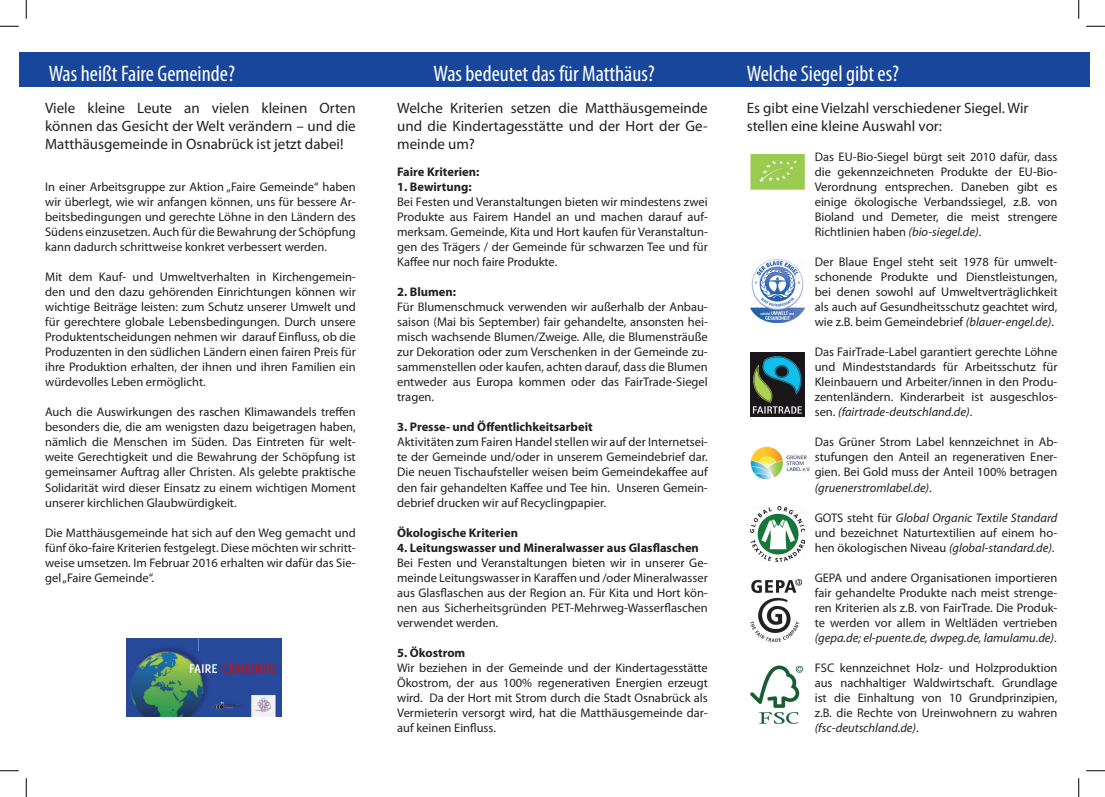
<style>
.page{position:relative;width:1105px;height:797px;background:#fff}
.page>*{position:absolute;margin:0;border:0;box-sizing:border-box;transform-origin:0 0}
.t1{font:condensed 22.5px "Myriad Pro";color:#fff}
.t2{font:15px/18px "Myriad Pro";color:#231f20;text-align:justify}
.t3{font:12.5px/15px "Myriad Pro";color:#231f20;text-align:justify}
.t4{font:700 12.5px "Myriad Pro";color:#231f20}
.s1{font-style:italic}
</style>
<div class="page">
<div style="left:19px;top:52px;width:1070px;height:34px;background:#18469d"></div>
<img style="left:751px;top:154px;width:54px;height:35px">
<img style="left:751px;top:259px;width:53px;height:63px">
<img style="left:751px;top:352px;width:53px;height:64px">
<img style="left:751px;top:446px;width:58px;height:33px">
<img style="left:751px;top:506px;width:53px;height:55px">
<img style="left:751px;top:579px;width:51px;height:62px">
<img style="left:751px;top:665px;width:52px;height:59px">
<img style="left:126px;top:638px;width:156px;height:78px">
<svg style="left:0;top:25px;width:19px;height:2px"></svg>
<svg style="left:1086px;top:25px;width:19px;height:2px"></svg>
<svg style="left:0;top:770px;width:19px;height:1px"></svg>
<svg style="left:1086px;top:770px;width:19px;height:1px"></svg>
<svg style="left:25px;top:0;width:2px;height:19px"></svg>
<svg style="left:25px;top:778px;width:2px;height:19px"></svg>
<svg style="left:1078px;top:0;width:1px;height:19px"></svg>
<svg style="left:1078px;top:778px;width:1px;height:19px"></svg>
<h1 class="t1" style="left:49px;top:60px;width:188px">Was heißt Faire Gemeinde?</h1>
<h1 class="t1" style="left:433px;top:60px;width:223px">Was bedeutet das für Matthäus?</h1>
<h1 class="t1" style="left:747px;top:60px;width:154px">Welche Siegel gibt es?</h1>
<p class="t2" style="left:747px;top:98px;width:283px">Es gibt eine Vielzahl verschiedener Siegel. Wir stellen eine kleine Auswahl vor:</p>
<p class="t3" style="left:815px;top:149px;width:244px">Das EU-Bio-Siegel bürgt seit 2010 dafür, dass die gekennzeichneten Produkte der EU-Bio-Verordnung entsprechen. Daneben gibt es einige ökologische Verbandssiegel, z.B. von Bioland und Demeter, die meist strengere Richtlinien haben <span class="s1">(bio-siegel.de)</span>.</p>
<p class="t3" style="left:815px;top:254px;width:244px">Der Blaue Engel steht seit 1978 für umwelt&shy;schonende Produkte und Dienstleistungen, bei denen sowohl auf Umweltverträglichkeit als auch auf Gesundheitsschutz geachtet wird, wie z.B. beim Gemeindebrief <span class="s1">(blauer-engel.de)</span>.</p>
<p class="t3" style="left:815px;top:344px;width:244px">Das FairTrade-Label garantiert gerechte Löhne und Mindeststandards für Arbeitsschutz für Kleinbauern und Arbeiter/innen in den Produ&shy;zentenländern. Kinderarbeit ist ausgeschlos&shy;sen. <span class="s1">(fairtrade-deutschland.de)</span>.</p>
<p class="t3" style="left:815px;top:434px;width:244px">Das Grüner Strom Label kennzeichnet in Ab&shy;stufungen den Anteil an regenerativen Ener&shy;gien. Bei Gold muss der Anteil 100% betragen <span class="s1">(gruenerstromlabel.de)</span>.</p>
<p class="t3" style="left:815px;top:509px;width:244px">GOTS steht für <span class="s1">Global Organic Textile Standard </span>und bezeichnet Naturtextilien auf einem ho&shy;hen ökologischen Niveau <span class="s1">(global-standard.de)</span>.</p>
<p class="t3" style="left:815px;top:569px;width:244px">GEPA und andere Organisationen importieren fair gehandelte Produkte nach meist strenge&shy;ren Kriterien als z.B. von FairTrade. Die Produk&shy;te werden vor allem in Weltläden vertrieben <span class="s1">(gepa.de; el-puente.de, dwpeg.de, lamulamu.de)</span>.</p>
<p class="t3" style="left:815px;top:659px;width:244px">FSC kennzeichnet Holz- und Holzproduktion aus nachhaltiger Waldwirtschaft. Grundlage ist die Einhaltung von 10 Grundprinzipien, z.B. die Rechte von Ureinwohnern zu wahren <span class="s1">(fsc-deutschland.de)</span>.</p>
<p class="t2" style="left:45px;top:98px;width:312px">Viele kleine Leute an vielen kleinen Orten können das Gesicht der Welt verändern – und die Matthäusgemeinde in Osnabrück ist jetzt dabei!</p>
<p class="t3" style="left:45px;top:179px;width:312px">I n einer Arbeitsgruppe zur Aktion „Faire Gemeinde“ haben wir überlegt, wie wir anfangen können, uns für bessere Ar&shy;beitsbedingungen und gerechte Löhne in den Ländern des Südens einzusetzen. Auch für die Bewahrung der Schöpfung kann dadurch schrittweise konkret verbessert werden.</p>
<p class="t3" style="left:45px;top:269px;width:312px">Mit dem Kauf- und Umweltverhalten in Kirchengemein&shy;den und den dazu gehörenden Einrichtungen können wir wichtige Beiträge leisten: zum Schutz unserer Umwelt und für gerechtere globale Lebensbedingungen. Durch unsere Produktentscheidungen nehmen wir darauf Einfluss, ob die Produzenten in den südlichen Ländern einen fairen Preis für ihre Produktion erhalten, der ihnen und ihren Familien ein würdevolles Leben ermöglicht.</p>
<p class="t3" style="left:45px;top:404px;width:312px">Auch die Auswirkungen des raschen Klimawandels treffen besonders die, die am wenigsten dazu beigetragen haben, nämlich die Menschen im Süden. Das Eintreten für welt&shy;weite Gerechtigkeit und die Bewahrung der Schöpfung ist gemeinsamer Auftrag aller Christen. Als gelebte praktische Solidarität wird dieser Einsatz zu einem wichtigen Moment unserer kirchlichen Glaubwürdigkeit.</p>
<p class="t3" style="left:45px;top:524px;width:312px">Die Matthäusgemeinde hat sich auf den Weg gemacht und fünf öko-faire Kriterien festgelegt. Diese möchten wir schritt&shy;weise umsetzen. I m Februar 2016 erhalten wir dafür das Sie&shy;gel „Faire Gemeinde“.</p>
<p class="t2" style="left:397px;top:98px;width:312px">Welche Kriterien setzen die Matthäusgemeinde und die Kindertagesstätte und der Hort der Ge&shy;meinde um?</p>
<p class="t4" style="left:397px;top:164px;width:84px">Faire Kriterien:</p>
<p class="t4" style="left:397px;top:179px;width:76px">1. Bewirtung:</p>
<p class="t3" style="left:397px;top:194px;width:312px">Bei Festen und Veranstaltungen bieten wir mindestens zwei Produkte aus Fairem Handel an und machen darauf auf&shy;merksam. Gemeinde, Kita und Hort kaufen für Veranstaltun&shy;gen des Trägers / der Gemeinde für schwarzen Tee und für Kaffee nur noch faire Produkte.</p>
<p class="t4" style="left:397px;top:284px;width:60px">2. Blumen:</p>
<p class="t3" style="left:397px;top:299px;width:312px">Für Blumenschmuck verwenden wir außerhalb der Anbau&shy;saison (Mai bis September) fair gehandelte, ansonsten hei&shy;misch wachsende Blumen/Zweige. Alle, die Blumensträuße zur Dekoration oder zum Verschenken in der Gemeinde zu&shy;sammenstellen oder kaufen, achten darauf, dass die Blumen entweder aus Europa kommen oder das FairTrade-Siegel tragen.</p>
<p class="t4" style="left:397px;top:419px;width:197px">3. Presse- und Öffentlichkeitsarbeit</p>
<p class="t3" style="left:397px;top:434px;width:312px">Aktivitäten zum Fairen Handel stellen wir auf der I nternetsei&shy;te der Gemeinde und/oder in unserem Gemeindebrief dar.<br>Die neuen Tischaufsteller weisen beim Gemeindekaffee auf den fair gehandelten Kaffee und Tee hin. Unseren Gemein&shy;debrief drucken wir auf Recyclingpapier.</p>
<p class="t4" style="left:397px;top:524px;width:122px">Ökologische Kriterien</p>
<p class="t4" style="left:397px;top:539px;width:303px">4. Leitungswasser und Mineralwasser aus Glasflaschen</p>
<p class="t3" style="left:397px;top:554px;width:312px">Bei Festen und Veranstaltungen bieten wir in unserer Ge&shy;meinde Leitungswasser in Karaffen und /oder Mineralwasser aus Glasflaschen aus der Region an. Für Kita und Hort kön&shy;nen aus Sicherheitsgründen PET-Mehrweg-Wasserflaschen verwendet werden.</p>
<p class="t4" style="left:397px;top:644px;width:70px">5. Ökostrom</p>
<p class="t3" style="left:397px;top:659px;width:312px">Wir beziehen in der Gemeinde und der Kindertagesstätte Ökostrom, der aus 100% regenerativen Energien erzeugt wird. Da der Hort mit Strom durch die Stadt Osnabrück als Vermieterin versorgt wird, hat die Matthäusgemeinde dar&shy;auf keinen Einfluss.</p>
</div>
